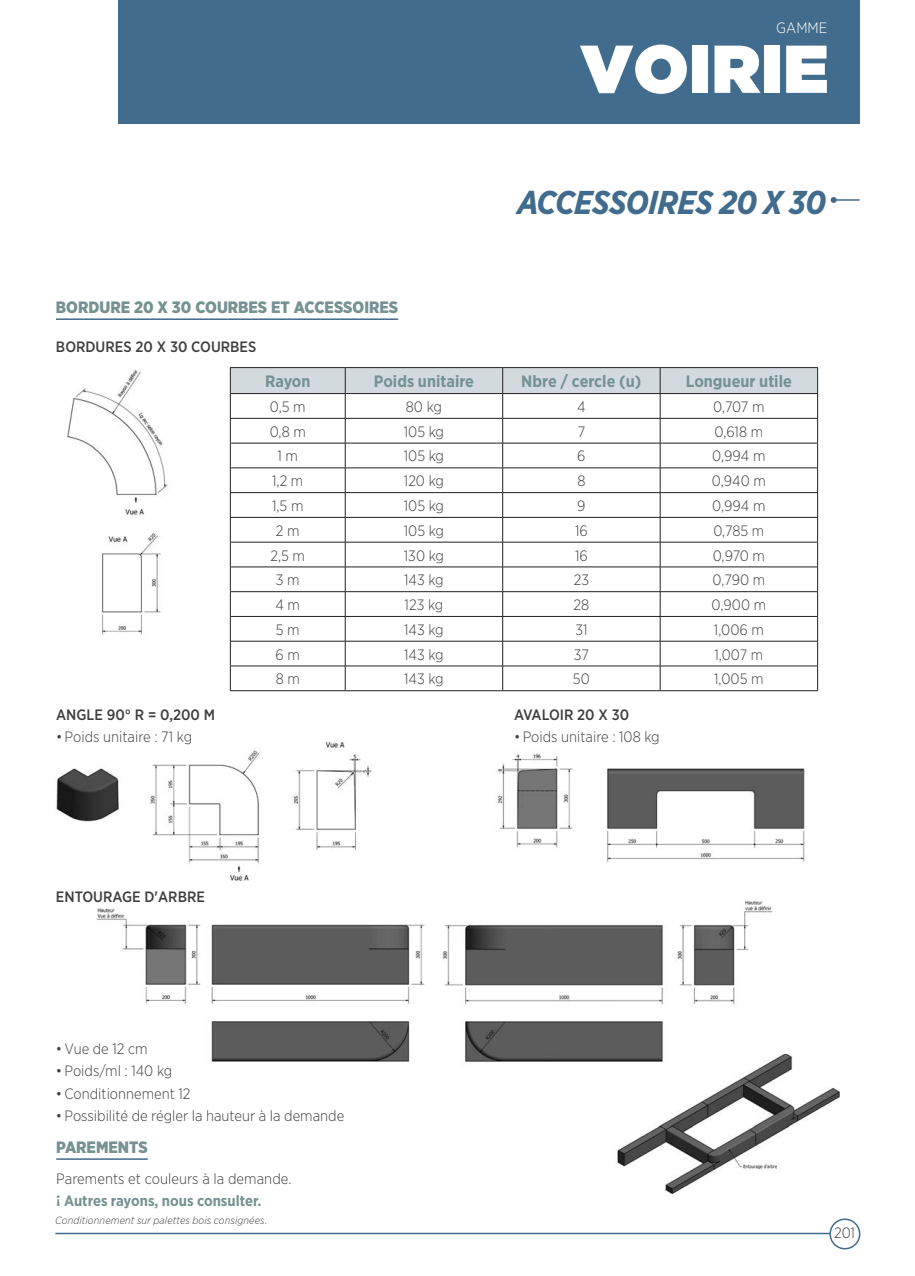
<style>
.page{position:relative;width:915px;height:1276px;background:#fff}
.page>*{position:absolute;margin:0;border:0;box-sizing:border-box;transform-origin:0 0}
.t1{font:67.5px "Gotham Ultra";letter-spacing:.015em;color:#fff}
.t2{font:italic 700 33px "Gotham Narrow";letter-spacing:-.02em;color:#416c8d}
.t3{font:700 16.5px "Gotham Narrow";color:#749291}
.t4{font:900 16.5px "Gotham Narrow";color:#749291}
.t5{font:300 15px "Gotham Narrow";color:#3e3e3f}
.t6{font:500 15px "Gotham Narrow";color:#3e3e3f}
.t7{font:700 15px "Gotham Narrow";color:#749291}
.t8{font:300 15px "Gotham Narrow";color:#fff}
.t9{font:italic 300 10.5px "Gotham Narrow";letter-spacing:.015em;color:#3e3e3f}
</style>
<div class="page">
<div style="left:118px;top:0;width:741px;height:123px;background:#416c8d"></div>
<hr style="left:55px;top:1232px;width:774px;height:2px;background:#416c8d">
<div style="left:829px;top:1218px;width:31px;height:31px;border:2px solid #416c8d;border-radius:50%"></div>
<hr style="left:833px;top:199px;width:26px;height:2px;background:#416c8d">
<svg style="left:830px;top:197px;width:6px;height:6px"></svg>
<img style="left:497px;top:753px;width:308px;height:109px">
<img style="left:56px;top:742px;width:316px;height:138px">
<svg style="left:230px;top:367px;width:588px;height:323px"></svg>
<hr style="left:230px;top:690px;width:115px;height:1px;background:#231f20">
<hr style="left:345px;top:690px;width:157px;height:1px;background:#231f20">
<hr style="left:502px;top:690px;width:158px;height:1px;background:#231f20">
<hr style="left:660px;top:690px;width:157px;height:1px;background:#231f20">
<hr style="left:56px;top:318px;width:342px;height:2px;background:#416c8d">
<img style="left:67px;top:369px;width:101px;height:147px">
<hr style="left:56px;top:1158px;width:92px;height:1px;background:#416c8d">
<img style="left:617px;top:1054px;width:222px;height:140px">
<img style="left:96px;top:908px;width:328px;height:154px">
<img style="left:442px;top:900px;width:334px;height:166px">
<img style="left:102px;top:533px;width:59px;height:102px">
<p class="t8" style="left:776px;top:19px;width:53px">GAMME</p>
<h1 class="t1" style="left:580px;top:30px;width:249px">VOIRIE</h1>
<p class="t4" style="left:56px;top:296px;width:343px">BORDURE 20 X 30 COURBES ET ACCESSOIRES</p>
<p class="t6" style="left:56px;top:337px;width:202px">BORDURES 20 X 30 COURBES</p>
<h2 class="t2" style="left:517px;top:181px;width:310px">ACCESSOIRES 20 X 30</h2>
<p class="t6" style="left:56px;top:705px;width:160px">ANGLE 90° R = 0,200 M</p>
<p class="t5" style="left:56px;top:728px;width:137px">• Poids unitaire : 71 kg</p>
<p class="t3" style="left:265px;top:371px;width:47px">Rayon</p>
<p class="t3" style="left:374px;top:371px;width:102px">Poids unitaire</p>
<p class="t3" style="left:521px;top:371px;width:122px">Nbre / cercle (u)</p>
<p class="t3" style="left:685px;top:371px;width:107px">Longueur utile</p>
<p class="t5" style="left:270px;top:397px;width:37px">0,5 m</p>
<p class="t5" style="left:406px;top:397px;width:38px">80 kg</p>
<p class="t5" style="left:577px;top:397px;width:10px">4</p>
<p class="t5" style="left:713px;top:397px;width:53px">0,707 m</p>
<p class="t5" style="left:270px;top:422px;width:38px">0,8 m</p>
<p class="t5" style="left:403px;top:422px;width:42px">105 kg</p>
<p class="t5" style="left:577px;top:422px;width:9px">7</p>
<p class="t5" style="left:714px;top:422px;width:50px">0,618 m</p>
<p class="t5" style="left:277px;top:447px;width:22px">1 m</p>
<p class="t5" style="left:403px;top:447px;width:42px">105 kg</p>
<p class="t5" style="left:577px;top:447px;width:10px">6</p>
<p class="t5" style="left:712px;top:447px;width:55px">0,994 m</p>
<p class="t5" style="left:272px;top:472px;width:33px">1,2 m</p>
<p class="t5" style="left:404px;top:472px;width:42px">120 kg</p>
<p class="t5" style="left:577px;top:472px;width:10px">8</p>
<p class="t5" style="left:711px;top:472px;width:55px">0,940 m</p>
<p class="t5" style="left:272px;top:496px;width:33px">1,5 m</p>
<p class="t5" style="left:403px;top:496px;width:42px">105 kg</p>
<p class="t5" style="left:577px;top:496px;width:10px">9</p>
<p class="t5" style="left:712px;top:496px;width:55px">0,994 m</p>
<p class="t5" style="left:276px;top:521px;width:25px">2 m</p>
<p class="t5" style="left:403px;top:521px;width:42px">105 kg</p>
<p class="t5" style="left:575px;top:521px;width:14px">16</p>
<p class="t5" style="left:713px;top:521px;width:53px">0,785 m</p>
<p class="t5" style="left:270px;top:546px;width:36px">2,5 m</p>
<p class="t5" style="left:403px;top:546px;width:42px">130 kg</p>
<p class="t5" style="left:575px;top:546px;width:14px">16</p>
<p class="t5" style="left:712px;top:546px;width:54px">0,970 m</p>
<p class="t5" style="left:276px;top:571px;width:25px">3 m</p>
<p class="t5" style="left:404px;top:571px;width:41px">143 kg</p>
<p class="t5" style="left:573px;top:571px;width:17px">23</p>
<p class="t5" style="left:712px;top:571px;width:54px">0,790 m</p>
<p class="t5" style="left:275px;top:595px;width:26px">4 m</p>
<p class="t5" style="left:404px;top:595px;width:40px">123 kg</p>
<p class="t5" style="left:573px;top:595px;width:17px">28</p>
<p class="t5" style="left:711px;top:595px;width:56px">0,900 m</p>
<p class="t5" style="left:276px;top:620px;width:25px">5 m</p>
<p class="t5" style="left:404px;top:620px;width:41px">143 kg</p>
<p class="t5" style="left:575px;top:620px;width:14px">31</p>
<p class="t5" style="left:713px;top:620px;width:51px">1,006 m</p>
<p class="t5" style="left:275px;top:645px;width:26px">6 m</p>
<p class="t5" style="left:404px;top:645px;width:41px">143 kg</p>
<p class="t5" style="left:573px;top:645px;width:16px">37</p>
<p class="t5" style="left:714px;top:645px;width:50px">1,007 m</p>
<p class="t5" style="left:275px;top:670px;width:26px">8 m</p>
<p class="t5" style="left:404px;top:670px;width:41px">143 kg</p>
<p class="t5" style="left:572px;top:670px;width:18px">50</p>
<p class="t5" style="left:714px;top:670px;width:51px">1,005 m</p>
<p class="t6" style="left:514px;top:705px;width:116px">AVALOIR 20 X 30</p>
<p class="t5" style="left:514px;top:728px;width:147px">• Poids unitaire : 108 kg</p>
<p class="t6" style="left:56px;top:887px;width:150px">ENTOURAGE D'ARBRE</p>
<p class="t5" style="left:56px;top:1039px;width:93px">• Vue de 12 cm</p>
<p class="t5" style="left:56px;top:1062px;width:118px">• Poids/ml : 140 kg</p>
<p class="t5" style="left:56px;top:1084px;width:136px">• Conditionnement 12</p>
<p class="t5" style="left:56px;top:1106px;width:290px">• Possibilité de régler la hauteur à la demande</p>
<p class="t4" style="left:56px;top:1136px;width:93px">PAREMENTS</p>
<p class="t5" style="left:56px;top:1169px;width:237px">Parements et couleurs à la demande.</p>
<p class="t7" style="left:56px;top:1191px;width:207px">¡ Autres rayons, nous consulter.</p>
<p class="t9" style="left:55px;top:1214px;width:213px">Conditionnement sur palettes bois consignées.</p>
<p class="t5" style="left:834px;top:1224px;width:22px">201</p>
</div>
